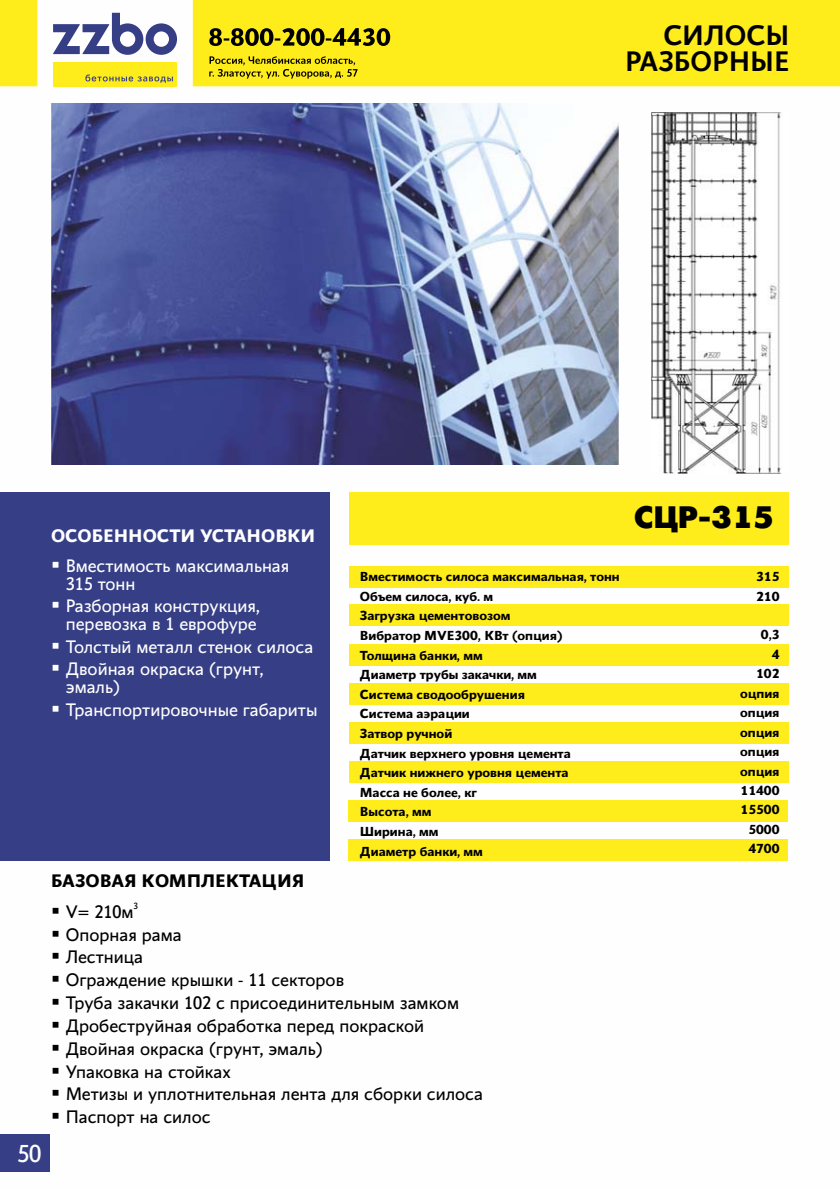
<style>
.page{position:relative;width:840px;height:1190px;background:#fff}
.page>*{position:absolute;margin:0;border:0;box-sizing:border-box;transform-origin:0 0}
.t1{font:900 28.8px "A Futurica";color:#000}
.t2{font:500 28px/26px "Conqueror Sans";color:#000;text-align:right}
.t3{font:24.4px "Conqueror Sans";color:#fefefe}
.t4{font:18px/22.8px "Conqueror Sans";color:#000}
.t5{font:18px/17.4px "Conqueror Sans";color:#fefefe}
.t6{font:700 18px "Conqueror Sans";color:#fefefe}
.t7{font:700 18px "Conqueror Sans";color:#000}
.t8{font:700 13px/19.6px "Conqueror Sans";color:#000}
.t9{font:9px "Conqueror Sans";color:#000}
</style>
<div class="page">
<div style="left:0;top:492px;width:330px;height:369px;background:#363f86"></div>
<img style="left:51px;top:103px;width:568px;height:361px">
<svg style="left:0;top:0;width:840px;height:86px;background:#feed2f"></svg>
<svg style="left:53px;top:13px;width:124px;height:42px"></svg>
<div style="left:53px;top:62px;width:124px;height:24px;background:#ffec1b"></div>
<svg style="left:85px;top:74px;width:88px;height:9px"></svg>
<svg style="left:209px;top:56px;width:149px;height:23px;background:#cabb15"></svg>
<svg style="left:209px;top:28px;width:181px;height:18px;background:#867c0e"></svg>
<div style="left:0;top:1134px;width:50px;height:38px;background:#363f86"></div>
<div style="left:349px;top:492px;width:439px;height:53px;background:#ffec1b"></div>
<div style="left:349px;top:566px;width:439px;height:22px;background:#ffec1b"></div>
<div style="left:349px;top:605px;width:439px;height:21px;background:#ffec1b"></div>
<div style="left:349px;top:644px;width:439px;height:22px;background:#ffec1b"></div>
<div style="left:349px;top:683px;width:439px;height:22px;background:#ffec1b"></div>
<div style="left:349px;top:722px;width:439px;height:22px;background:#ffec1b"></div>
<div style="left:349px;top:761px;width:439px;height:22px;background:#ffec1b"></div>
<div style="left:348px;top:800px;width:440px;height:22px;background:#ffec1b"></div>
<div style="left:348px;top:839px;width:440px;height:22px;background:#ffec1b"></div>
<img style="left:651px;top:112px;width:131px;height:362px">
<h2 class="t2" style="left:625px;top:25px;width:166px">СИЛОСЫ<br>РАЗБОРНЫЕ</h2>
<h3 class="t3" style="left:17px;top:1140px;width:26px">50</h3>
<h3 class="t6" style="left:51px;top:525px;width:266px">ОСОБЕННОСТИ УСТАНОВКИ</h3>
<h3 class="t5" style="left:66px;top:557px;width:225px">Вместимость максимальная<br>315 тонн</h3>
<h3 class="t5" style="left:66px;top:597px;width:196px">Разборная конструкция, перевозка в 1 еврофуре</h3>
<h3 class="t5" style="left:66px;top:635px;width:249px;line-height:22.8px">Толстый металл стенок силоса<br>Двойная окраска (грунт,</h3>
<h3 class="t5" style="left:66px;top:675px;width:253px;line-height:22.8px">эмаль)<br>Транспортировочные габариты</h3>
<h1 class="t1" style="left:634px;top:504px;width:141px">СЦР-315</h1>
<p class="t8" style="left:360px;top:567px;width:261px">Вместимость силоса максимальная, тонн<br>Объем силоса, куб. м<br>Загрузка цементовозом<br>Вибратор MVE300, КВт (опция)<br>Толщина банки, мм<br>Диаметр трубы закачки, мм<br>Система сводообрушения<br>Система аэрации<br>Затвор ручной<br>Датчик верхнего уровня цемента<br>Датчик нижнего уровня цемента<br>Масса не более, кг<br>Высота, мм<br>Ширина, мм<br>Диаметр банки, мм</p>
<p class="t8" style="left:756px;top:567px;width:25px">315<br>210</p>
<p class="t8" style="left:740px;top:625px;width:41px;text-align:right">0,3<br>4<br>102 оцпия опция опция опция опция<br>11400<br>15500<br>5000<br>4700</p>
<h3 class="t7" style="left:51px;top:871px;width:255px">БАЗОВАЯ КОМПЛЕКТАЦИЯ</h3>
<h3 class="t4" style="left:66px;top:900px;width:69px">V= 1м</h3>
<h3 class="t4" style="left:94px;top:900px;width:28px">2 0</h3>
<p class="t9" style="left:133px;top:900px;width:6px">3</p>
<p class="t4" style="left:66px;top:923px;width:419px">Опорная рама<br>Лестница<br>Ограждение крышки - 11 секторов<br>Труба закачки 102 с присоединительным замком<br>Дробеструйная обработка перед покраской<br>Двойная окраска (грунт, эмаль)<br>Упаковка на стойках<br>Метизы и уплотнительная лента для сборки силоса<br>Паспорт на силос</p>
</div>
